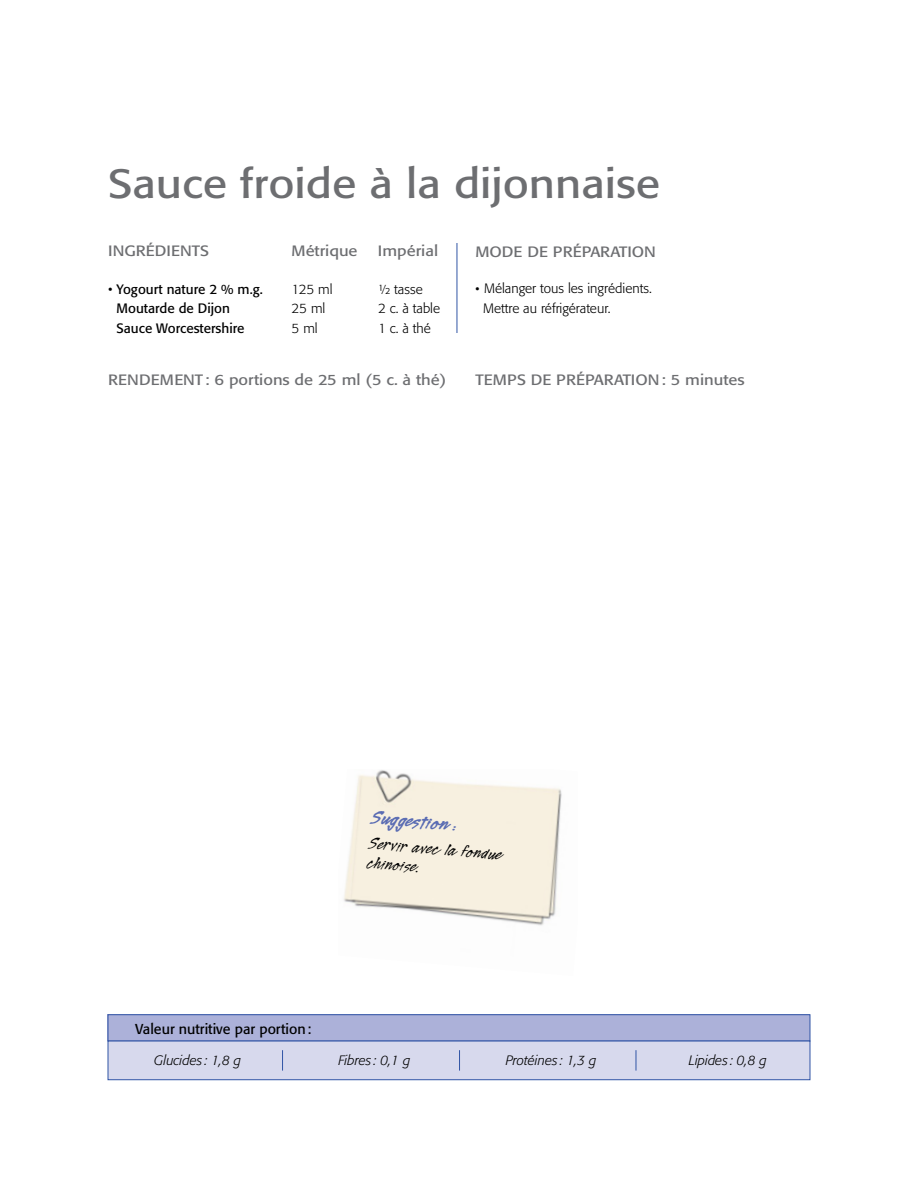
<style>
.page{position:relative;width:918px;height:1188px;background:#fff}
.page>*{position:absolute;margin:0;border:0;box-sizing:border-box;transform-origin:0 0}
.t1{font:40.5px "Formata";color:#6d6e71;scale:1.11 1}
.t2{font:700 22.5px "Legault Std";color:#5a6cb3}
.t3{font:19.5px/19.5px "Legault Std";color:#000}
.t4{font:14.85px "Formata";color:#6d6e71;scale:1.11 1}
.t5{font:14.25px "Formata";color:#000}
.t6{font:300 13.5px/19.5px "Formata";color:#000}
.t7{font:13.5px "Formata";color:#000}
.t8{font:italic 300 13.5px "Formata";color:#000}
.s1{font-weight:300}
.s2{font-weight:400;font-size:12px}
</style>
<div class="page">
<div style="left:108px;top:1015px;width:702px;height:26px;background:#acb1d9"></div>
<div style="left:108px;top:1014px;width:702px;height:27px;border:1px solid #3155a6"></div>
<div style="left:108px;top:1041px;width:702px;height:39px;background:#d7d9ed"></div>
<div style="left:108px;top:1041px;width:702px;height:39px;border:1px solid #3155a6"></div>
<svg style="left:282px;top:1050px;width:1px;height:21px"></svg>
<svg style="left:459px;top:1050px;width:1px;height:21px"></svg>
<svg style="left:636px;top:1050px;width:1px;height:21px"></svg>
<hr style="left:457px;top:243px;width:1px;height:90px;background:#3155a6">
<img style="left:343px;top:770px;width:219px;height:156px">
<h1 class="t1" style="left:108px;top:159px;width:499px">Sauce froide à la dijonnaise</h1>
<p class="t4" style="left:108px;top:242px;width:93px">INGRÉDIENTS</p>
<p class="t4" style="left:292px;top:242px;width:61px">Métrique</p>
<p class="t4" style="left:378px;top:242px;width:56px">Impérial</p>
<p class="t4" style="left:476px;top:243px;width:164px">MODE DE PRÉPARATION</p>
<p class="t7" style="left:108px;top:281px;width:156px"><span class="s1">•</span> Yogourt nature 2 % m.g.</p>
<p class="t6" style="left:292px;top:280px;width:43px">125 ml</p>
<p class="t6" style="left:378px;top:280px;width:46px">½ tasse</p>
<p class="t7" style="left:117px;top:300px;width:115px">Moutarde de Dijon</p>
<p class="t6" style="left:292px;top:299px;width:35px">25 ml</p>
<p class="t6" style="left:378px;top:299px;width:64px">2 c. à table</p>
<p class="t7" style="left:117px;top:320px;width:129px">Sauce Worcestershire</p>
<p class="t6" style="left:292px;top:319px;width:28px">5 ml</p>
<p class="t6" style="left:378px;top:319px;width:54px">1 c. à thé</p>
<p class="t6" style="left:483px;top:279px;width:170px;text-indent:-8px"><span class="s2">•</span> Mélanger tous les ingrédients.<br>Mettre au réfrigérateur.</p>
<p class="t4" style="left:108px;top:371px;width:306px">RENDEMENT: 6 portions de 25 ml (5 c. à thé)</p>
<p class="t4" style="left:476px;top:371px;width:244px">TEMPS DE PRÉPARATION: 5 minutes</p>
<h2 class="t2" style="left:373px;top:806px;width:90px;rotate:5deg">Suggestion :</h2>
<h3 class="t3" style="left:370px;top:834px;width:135px;rotate:5deg">Servir avec la fondue chinoise.</h3>
<p class="t5" style="left:135px;top:1020px;width:178px">Valeur nutritive par portion:</p>
<p class="t8" style="left:154px;top:1053px;width:88px">Glucides : 1,8 g</p>
<p class="t8" style="left:338px;top:1053px;width:74px">Fibres : 0,1 g</p>
<p class="t8" style="left:506px;top:1053px;width:92px">Protéines : 1,3 g</p>
<p class="t8" style="left:689px;top:1053px;width:79px">Lipides : 0,8 g</p>
</div>
